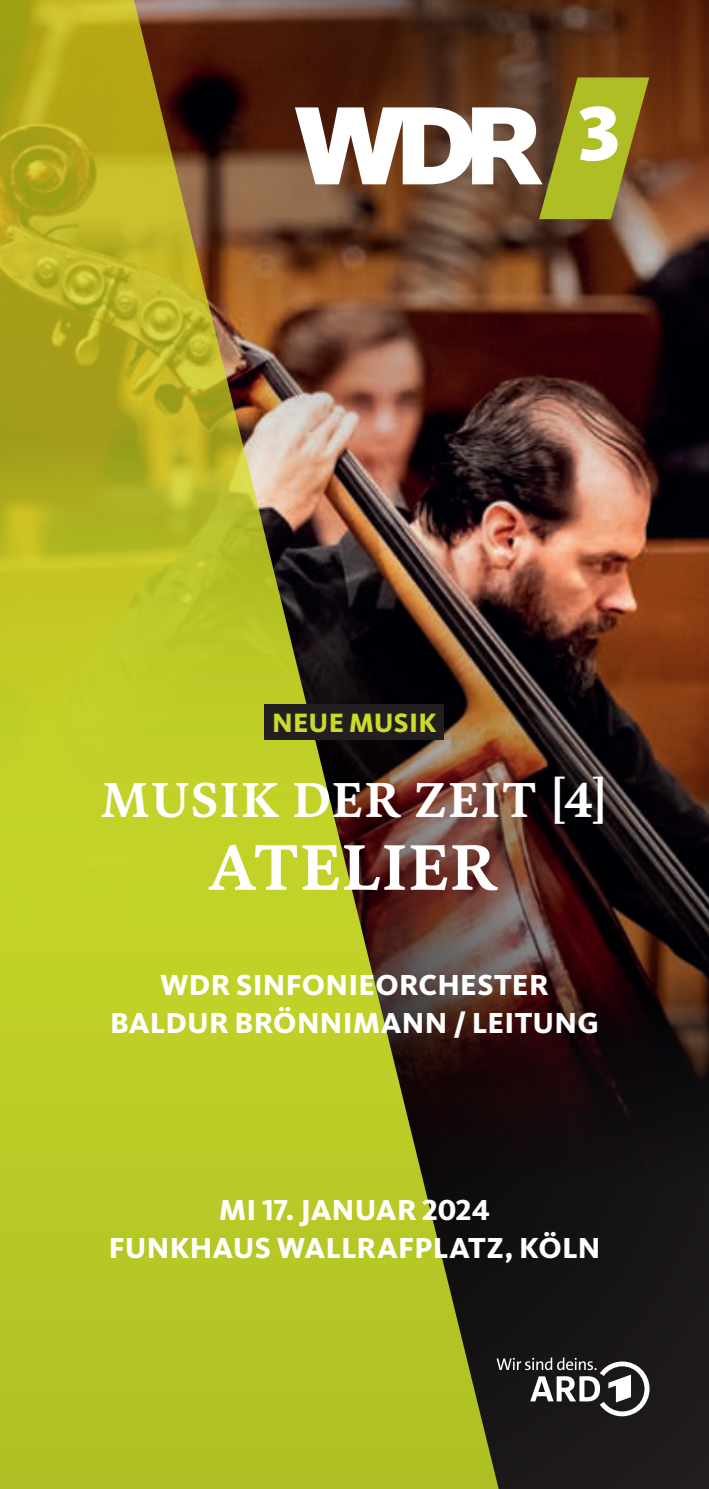
<style>
.page{position:relative;width:709px;height:1489px;background:#fff}
.page>*{position:absolute;margin:0;border:0;box-sizing:border-box;transform-origin:0 0}
.t1{font:700 65px "WDR Serif";letter-spacing:.02em;color:#fff}
.t2{font:700 49.5px "WDR Serif";letter-spacing:.04em;color:#fff}
.t3{font:800 30px/37.5px "WDR Sans";letter-spacing:.005em;color:#fff;text-align:center}
.t4{font:800 27.5px "WDR Sans";letter-spacing:.01em;color:#cadb2a}
</style>
<div class="page">
<img style="left:504px;top:0;width:205px;height:518px">
<svg style="left:504px;top:518px;width:205px;height:970px;background:#372019"></svg>
<img style="left:0;top:0;width:504px;height:1488px">
<svg style="left:295px;top:77px;width:354px;height:142px"></svg>
<div style="left:265px;top:704px;width:179px;height:35px;background:#231f20"></div>
<svg style="left:496px;top:1357px;width:153px;height:59px"></svg>
<p class="t4" style="left:272px;top:706px;width:166px">NEUE MUSIK</p>
<h2 class="t2" style="left:101px;top:770px;width:508px">MUSIK DER ZEIT [4]</h2>
<h1 class="t1" style="left:208px;top:828px;width:291px">ATELIER</h1>
<p class="t3" style="left:110px;top:966px;width:490px">WDR SINFONIEORCHESTER<br>BALDUR BRÖNNIMANN / LEITUNG</p>
<p class="t3" style="left:109px;top:1191px;width:493px">MI 17. JANUAR 2024<br>FUNKHAUS WALLRAFPLATZ, KÖLN</p>
</div>
